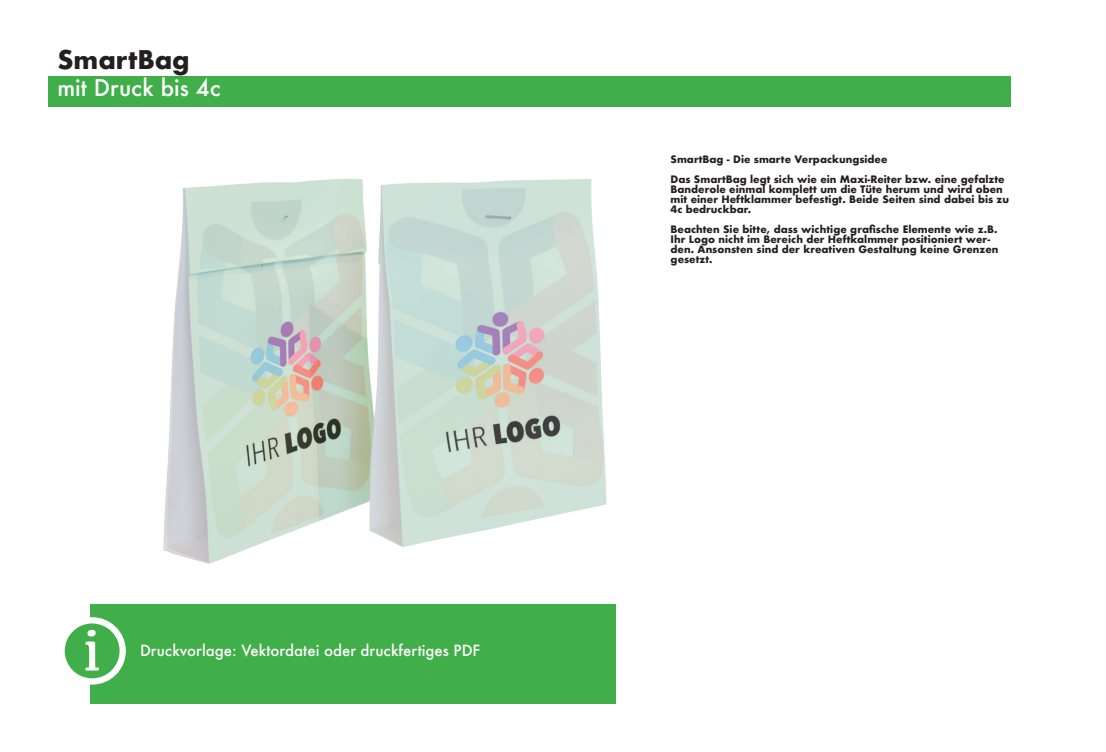
<style>
.page{position:relative;width:1106px;height:752px;background:#fff}
.page>*{position:absolute;margin:0;border:0;box-sizing:border-box;transform-origin:0 0}
.t1{font:60px "Kefa";color:#fff}
.t2{font:700 25px "Futura";color:#231f20}
.t3{font:500 22.5px "Futura";color:#fff}
.t4{font:500 15px "Futura";color:#fff}
.t5{font:700 10px/10px "Futura";color:#231f20}
</style>
<div class="page">
<div style="left:49px;top:76px;width:961px;height:31px;background:#40ae49"></div>
<div style="left:90px;top:603px;width:525px;height:100px;background:#40ae49"></div>
<div style="left:62px;top:620px;width:61px;height:61px;background:#40ae49;border-radius:50%"></div>
<div style="left:58px;top:617px;width:68px;height:67px;border:6px solid #fff;border-radius:50%"></div>
<img style="left:163px;top:178px;width:444px;height:386px">
<h2 class="t2" style="left:57px;top:42px;width:134px">SmartBag</h2>
<h3 class="t3" style="left:57px;top:73px;width:165px">mit Druck bis 4c</h3>
<h1 class="t1" style="left:83px;top:612px;width:19px">i</h1>
<h3 class="t4" style="left:140px;top:640px;width:342px">Druckvorlage: Vektordatei oder druckfertiges PDF</h3>
<p class="t5" style="left:670px;top:149px;width:335px;line-height:20px">SmartBag - Die smarte Verpackungsidee<br>Das SmartBag legt sich wie ein Maxi-Reiter bzw. eine gefalzte</p>
<p class="t5" style="left:670px;top:184px;width:340px">Banderole einmal komplett um die Tüte herum und wird oben mit einer Heftklammer befestigt. Beide Seiten sind dabei bis zu<br>4c bedruckbar.</p>
<p class="t5" style="left:670px;top:224px;width:329px">Beachten Sie bitte, dass wichtige grafische Elemente wie z.B.<br>Ihr Logo nicht im Bereich der Heftkalmmer positioniert wer&shy;den. Ansonsten sind der kreativen Gestaltung keine Grenzen gesetzt.</p>
</div>
